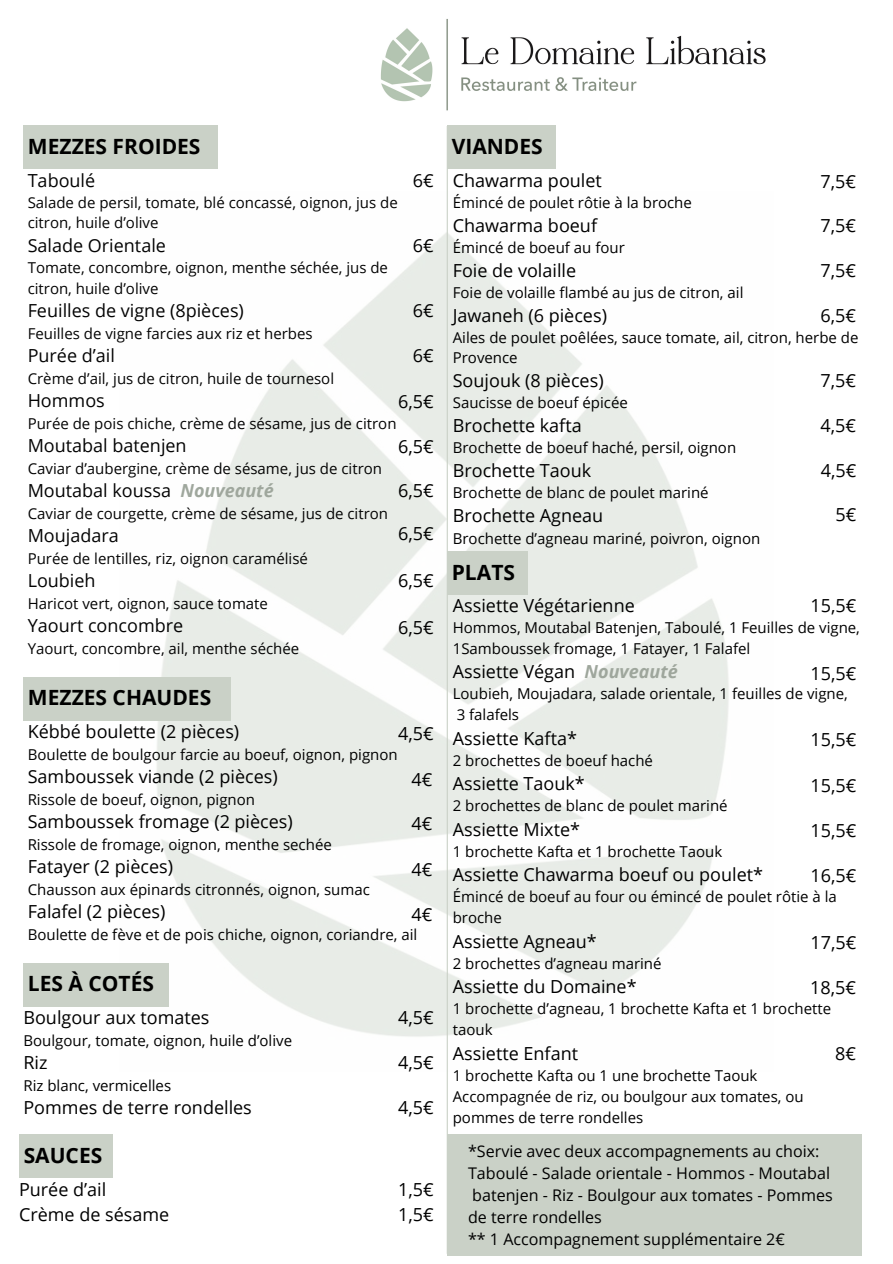
<style>
.page{position:relative;width:893px;height:1264px;background:#fff}
.page>*{position:absolute;margin:0;border:0;box-sizing:border-box;transform-origin:0 0}
.t1{font:700 21px "Open Sans";color:#000}
.t2{font:18px "Open Sans";color:#000}
.t3{font:16.05px "Open Sans";color:#000}
.t4{font:15px/21px "Open Sans";color:#000}
.s1{font-weight:700;font-style:italic;color:#9ea69c}
</style>
<div class="page">
<hr style="left:446px;top:116px;width:2px;height:1137px;background:#cad1c7">
<img style="left:380px;top:19px;width:386px;height:106px">
<div style="left:23px;top:125px;width:194px;height:44px;background:#cad1c7"></div>
<div style="left:23px;top:677px;width:208px;height:44px;background:#cad1c7"></div>
<div style="left:23px;top:963px;width:146px;height:44px;background:#cad1c7"></div>
<div style="left:447px;top:125px;width:109px;height:44px;background:#cad1c7"></div>
<div style="left:447px;top:551px;width:80px;height:44px;background:#cad1c7"></div>
<div style="left:446px;top:1134px;width:415px;height:122px;background:#cad1c7"></div>
<div style="left:19px;top:1134px;width:94px;height:43px;background:#cad1c7"></div>
<p class="t1" style="left:28px;top:131px;width:174px">MEZZES FROIDES</p>
<p class="t2" style="left:28px;top:167px;width:69px">Taboulé</p>
<p class="t4" style="left:28px;top:192px;width:371px;line-height:20.2px">Salade de persil, tomate, blé concassé, oignon, jus de citron, huile d’olive</p>
<p class="t2" style="left:28px;top:233px;width:140px">Salade Orientale</p>
<p class="t4" style="left:28px;top:257px;width:362px;line-height:20.2px">Tomate, concombre, oignon, menthe séchée, jus de citron, huile d’olive</p>
<p class="t2" style="left:28px;top:298px;width:218px">Feuilles de vigne (8pièces)</p>
<p class="t4" style="left:28px;top:322px;width:286px">Feuilles de vigne farcies aux riz et herbes</p>
<p class="t2" style="left:28px;top:343px;width:89px">Purée d’ail</p>
<p class="t4" style="left:28px;top:367px;width:308px">Crème d’ail, jus de citron, huile de tournesol</p>
<p class="t2" style="left:28px;top:388px;width:79px">Hommos</p>
<p class="t4" style="left:28px;top:412px;width:370px">Purée de pois chiche, crème de sésame, jus de citron</p>
<p class="t2" style="left:28px;top:433px;width:160px">Moutabal batenjen</p>
<p class="t4" style="left:28px;top:457px;width:356px">Caviar d’aubergine, crème de sésame, jus de citron</p>
<p class="t2" style="left:28px;top:478px;width:247px">Moutabal koussa <span class="s1">Nouveauté</span></p>
<p class="t4" style="left:28px;top:502px;width:362px">Caviar de courgette, crème de sésame, jus de citron</p>
<p class="t2" style="left:28px;top:523px;width:93px">Moujadara</p>
<p class="t4" style="left:28px;top:547px;width:282px">Purée de lentilles, riz, oignon caramélisé</p>
<p class="t2" style="left:28px;top:568px;width:69px">Loubieh</p>
<p class="t4" style="left:28px;top:592px;width:242px">Haricot vert, oignon, sauce tomate</p>
<p class="t2" style="left:28px;top:613px;width:157px">Yaourt concombre</p>
<p class="t4" style="left:28px;top:637px;width:273px">Yaourt, concombre, ail, menthe séchée</p>
<p class="t2" style="left:413px;top:167px;width:22px">6€</p>
<p class="t2" style="left:413px;top:232px;width:22px">6€</p>
<p class="t2" style="left:413px;top:298px;width:22px">6€</p>
<p class="t2" style="left:413px;top:342px;width:22px">6€</p>
<p class="t2" style="left:398px;top:388px;width:37px">6,5€</p>
<p class="t2" style="left:398px;top:433px;width:37px">6,5€</p>
<p class="t2" style="left:398px;top:478px;width:37px">6,5€</p>
<p class="t2" style="left:398px;top:520px;width:37px">6,5€</p>
<p class="t2" style="left:398px;top:567px;width:37px">6,5€</p>
<p class="t2" style="left:398px;top:615px;width:37px">6,5€</p>
<p class="t1" style="left:28px;top:682px;width:185px">MEZZES CHAUDES</p>
<p class="t2" style="left:28px;top:719px;width:213px">Kébbé boulette (2 pièces)</p>
<p class="t4" style="left:28px;top:743px;width:371px">Boulette de boulgour farcie au boeuf, oignon, pignon</p>
<p class="t2" style="left:28px;top:764px;width:251px">Samboussek viande (2 pièces)</p>
<p class="t4" style="left:28px;top:788px;width:229px">Rissole de boeuf, oignon, pignon</p>
<p class="t2" style="left:28px;top:809px;width:267px">Samboussek fromage (2 pièces)</p>
<p class="t4" style="left:28px;top:833px;width:305px">Rissole de fromage, oignon, menthe sechée</p>
<p class="t2" style="left:28px;top:854px;width:147px">Fatayer (2 pièces)</p>
<p class="t4" style="left:28px;top:878px;width:344px">Chausson aux épinards citronnés, oignon, sumac</p>
<p class="t2" style="left:28px;top:899px;width:139px">Falafel (2 pièces)</p>
<p class="t4" style="left:28px;top:923px;width:391px">Boulette de fève et de pois chiche, oignon, coriandre, ail</p>
<p class="t2" style="left:398px;top:720px;width:37px">4,5€</p>
<p class="t2" style="left:411px;top:766px;width:22px">4€</p>
<p class="t2" style="left:411px;top:811px;width:22px">4€</p>
<p class="t2" style="left:411px;top:856px;width:22px">4€</p>
<p class="t2" style="left:411px;top:901px;width:22px">4€</p>
<p class="t1" style="left:28px;top:968px;width:128px">LES À COTÉS</p>
<p class="t2" style="left:23px;top:1005px;width:187px">Boulgour aux tomates</p>
<p class="t4" style="left:23px;top:1029px;width:270px">Boulgour, tomate, oignon, huile d’olive</p>
<p class="t2" style="left:23px;top:1050px;width:26px">Riz</p>
<p class="t4" style="left:23px;top:1074px;width:149px">Riz blanc, vermicelles</p>
<p class="t2" style="left:23px;top:1095px;width:230px">Pommes de terre rondelles</p>
<p class="t2" style="left:398px;top:1005px;width:37px">4,5€</p>
<p class="t2" style="left:398px;top:1050px;width:37px">4,5€</p>
<p class="t2" style="left:398px;top:1095px;width:37px">4,5€</p>
<p class="t1" style="left:24px;top:1140px;width:80px">SAUCES</p>
<p class="t2" style="left:19px;top:1177px;width:89px">Purée d’ail</p>
<p class="t2" style="left:19px;top:1201px;width:152px">Crème de sésame</p>
<p class="t2" style="left:398px;top:1201px;width:37px">1,5€</p>
<p class="t2" style="left:398px;top:1177px;width:37px">1,5€</p>
<p class="t1" style="left:452px;top:131px;width:92px">VIANDES</p>
<p class="t2" style="left:453px;top:167px;width:151px">Chawarma poulet</p>
<p class="t4" style="left:453px;top:192px;width:241px">Émincé de poulet rôtie à la broche</p>
<p class="t2" style="left:453px;top:212px;width:146px">Chawarma boeuf</p>
<p class="t4" style="left:453px;top:237px;width:173px">Émincé de boeuf au four</p>
<p class="t2" style="left:453px;top:257px;width:125px">Foie de volaille</p>
<p class="t4" style="left:453px;top:282px;width:292px">Foie de volaille flambé au jus de citron, ail</p>
<p class="t2" style="left:453px;top:302px;width:156px">Jawaneh (6 pièces)</p>
<p class="t4" style="left:453px;top:327px;width:407px">Ailes de poulet poêlées, sauce tomate, ail, citron, herbe de</p>
<p class="t4" style="left:453px;top:347px;width:66px">Provence</p>
<p class="t2" style="left:453px;top:368px;width:152px">Soujouk (8 pièces)</p>
<p class="t4" style="left:453px;top:392px;width:177px">Saucisse de boeuf épicée</p>
<p class="t2" style="left:453px;top:413px;width:130px">Brochette kafta</p>
<p class="t4" style="left:453px;top:437px;width:285px">Brochette de boeuf haché, persil, oignon</p>
<p class="t2" style="left:453px;top:458px;width:140px">Brochette Taouk</p>
<p class="t4" style="left:453px;top:482px;width:257px">Brochette de blanc de poulet mariné</p>
<p class="t2" style="left:453px;top:503px;width:152px">Brochette Agneau</p>
<p class="t4" style="left:453px;top:527px;width:309px">Brochette d’agneau mariné, poivron, oignon</p>
<p class="t2" style="left:820px;top:168px;width:37px">7,5€</p>
<p class="t2" style="left:820px;top:213px;width:37px">7,5€</p>
<p class="t2" style="left:820px;top:258px;width:37px">7,5€</p>
<p class="t2" style="left:820px;top:303px;width:37px">6,5€</p>
<p class="t2" style="left:820px;top:368px;width:37px">7,5€</p>
<p class="t2" style="left:820px;top:413px;width:37px">4,5€</p>
<p class="t2" style="left:820px;top:457px;width:37px">4,5€</p>
<p class="t2" style="left:835px;top:502px;width:22px">5€</p>
<p class="t1" style="left:452px;top:557px;width:65px">PLATS</p>
<p class="t2" style="left:453px;top:592px;width:183px">Assiette Végétarienne</p>
<p class="t4" style="left:453px;top:616px;width:408px">Hommos, Moutabal Batenjen, Taboulé, 1 Feuilles de vigne,</p>
<p class="t4" style="left:453px;top:637px;width:299px">1Samboussek fromage, 1 Fatayer, 1 Falafel</p>
<p class="t2" style="left:453px;top:659px;width:226px">Assiette Végan <span class="s1">Nouveauté</span></p>
<p class="t4" style="left:453px;top:682px;width:396px">Loubieh, Moujadara, salade orientale, 1 feuilles de vigne,</p>
<p class="t4" style="left:456px;top:703px;width:64px">3 falafels</p>
<p class="t2" style="left:453px;top:725px;width:126px">Assiette Kafta*</p>
<p class="t4" style="left:453px;top:749px;width:202px">2 brochettes de boeuf haché</p>
<p class="t2" style="left:453px;top:771px;width:133px">Assiette Taouk*</p>
<p class="t4" style="left:453px;top:794px;width:276px">2 brochettes de blanc de poulet mariné</p>
<p class="t2" style="left:453px;top:816px;width:129px">Assiette Mixte*</p>
<p class="t4" style="left:453px;top:840px;width:271px">1 brochette Kafta et 1 brochette Taouk</p>
<p class="t2" style="left:453px;top:862px;width:312px">Assiette Chawarma boeuf ou poulet*</p>
<p class="t4" style="left:453px;top:885px;width:385px">Émincé de boeuf au four ou émincé de poulet rôtie à la broche</p>
<p class="t2" style="left:453px;top:928px;width:146px">Assiette Agneau*</p>
<p class="t4" style="left:453px;top:952px;width:210px">2 brochettes d’agneau mariné</p>
<p class="t2" style="left:453px;top:974px;width:185px">Assiette du Domaine*</p>
<p class="t4" style="left:453px;top:997px;width:380px">1 brochette d’agneau, 1 brochette Kafta et 1 brochette taouk</p>
<p class="t2" style="left:453px;top:1040px;width:127px">Assiette Enfant</p>
<p class="t4" style="left:453px;top:1064px;width:306px">1 brochette Kafta ou 1 une brochette Taouk</p>
<p class="t4" style="left:453px;top:1085px;width:352px">Accompagnée de riz, ou boulgour aux tomates, ou pommes de terre rondelles</p>
<p class="t3" style="left:468px;top:1139px;width:353px">*Servie avec deux accompagnements au choix:</p>
<p class="t3" style="left:468px;top:1161px;width:363px">Taboulé - Salade orientale - Hommos - Moutabal</p>
<p class="t3" style="left:472px;top:1183px;width:362px">batenjen - Riz - Boulgour aux tomates - Pommes</p>
<p class="t3" style="left:468px;top:1205px;width:135px">de terre rondelles</p>
<p class="t3" style="left:468px;top:1227px;width:318px">** 1 Accompagnement supplémentaire 2€</p>
<p class="t2" style="left:810px;top:593px;width:47px">15,5€</p>
<p class="t2" style="left:810px;top:660px;width:47px">15,5€</p>
<p class="t2" style="left:810px;top:726px;width:47px">15,5€</p>
<p class="t2" style="left:810px;top:773px;width:47px">15,5€</p>
<p class="t2" style="left:810px;top:817px;width:47px">15,5€</p>
<p class="t2" style="left:810px;top:862px;width:47px">16,5€</p>
<p class="t2" style="left:810px;top:930px;width:47px">17,5€</p>
<p class="t2" style="left:810px;top:974px;width:47px">18,5€</p>
<p class="t2" style="left:835px;top:1041px;width:22px">8€</p>
</div>
